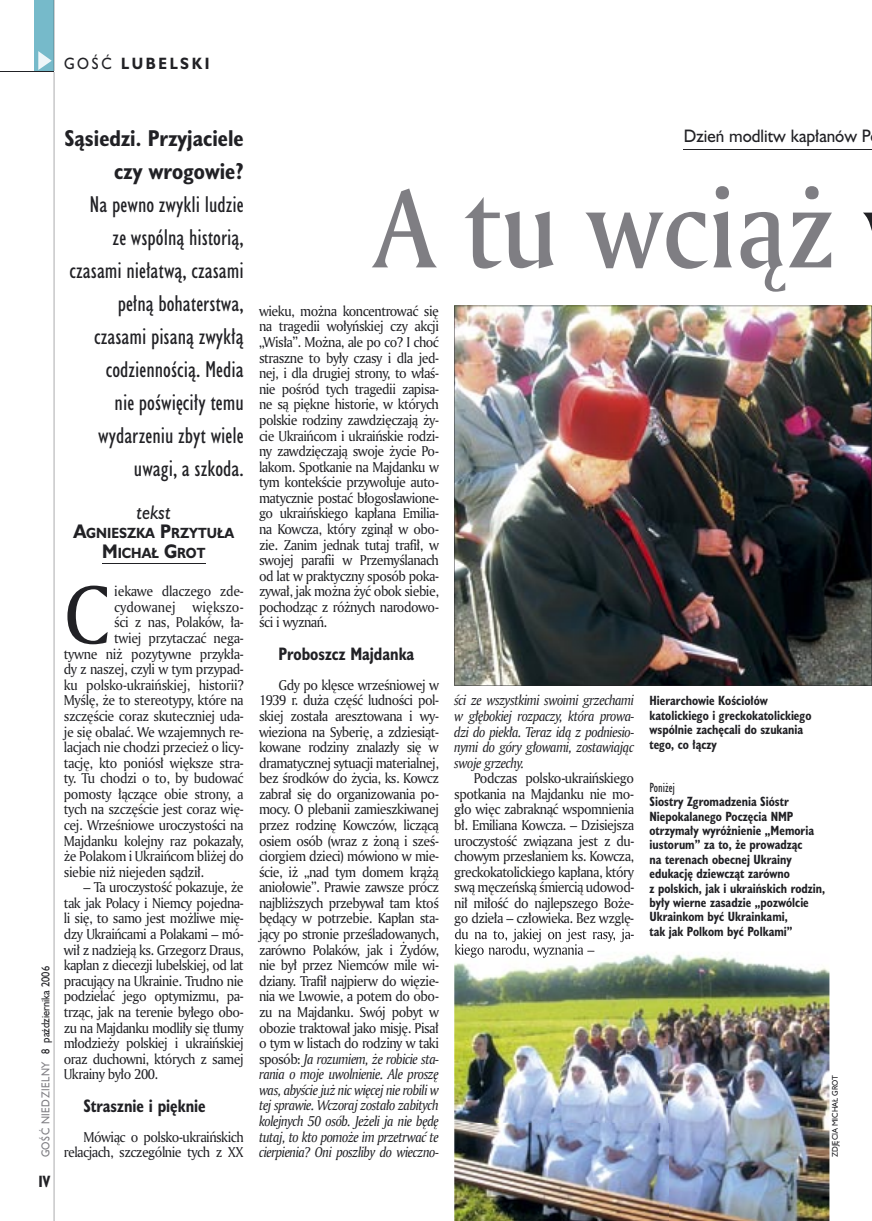
<style>
.page{position:relative;width:872px;height:1221px;background:#fff}
.page>*{position:absolute;margin:0;border:0;box-sizing:border-box;transform-origin:0 0}
.t1{font:108px "Amerigo Md PL";color:#7f7e83;scale:.9 1}
.t2{font:79.05px "Amerigo PL";color:#212125;scale:.94 1}
.t3{font:21px/33px "Humanst 521 Cn PL";color:#212125;text-align:right}
.t4{font:700 21px/33px "Humanst 521 Cn PL";color:#212125;text-align:right}
.t5{font:italic 18px "Humanst 521 PL";color:#212125;scale:.9 1}
.t6{font:700 16.5px "Humanst 521 Cn PL";color:#212125;scale:.94 1}
.t7{font:16.5px "Humanst 521 PL";color:#212125;scale:.94 1}
.t8{font:700 15px "Humanst 521 PL";letter-spacing:.2em;color:#212125;scale:.9 1}
.t9{font:700 15px "Humanst 521 Cn PL";color:#212125;scale:.94 1}
.t10{font:13.8px/15.6px "Amerigo PL";letter-spacing:-.03em;color:#212125;text-align:justify;scale:.94 1}
.t11{font:italic 13.8px/15.6px "Amerigo PL";letter-spacing:-.04em;color:#212125;text-align:justify;scale:.94 1}
.t12{font:13.8px "Amerigo PL";color:#212125;scale:.94 1}
.t13{font:700 13.5px/19.5px "Humanst 521 PL";color:#212125;text-align:center;scale:.9 1}
.t14{font:700 12.3px/14.4px "Humanst 521 Cn PL";color:#212125;scale:.94 1}
.t15{font:12.3px "Humanst 521 Cn PL";color:#212125;scale:.94 1}
.t16{font:10.5px "Humanst 521 PL";color:#212125;scale:.9 1}
.t17{font:7.5px "Humanst 521 PL";color:#212125;scale:.94 1}
.s1{font-weight:400}
.s2{color:#7f7e83}
.s3{font-size:18px}
.s4{font-style:italic}
</style>
<div class="page">
<div style="left:35px;top:0;width:19px;height:72px;background:#76baca"></div>
<svg style="left:38px;top:51px;width:14px;height:19px"></svg>
<hr style="left:0;top:72px;width:447px;height:1px;background:#212125">
<hr style="left:54px;top:0;width:1px;height:1220px;background:#212125">
<hr style="left:54px;top:72px;width:393px;height:1px;background:#fff">
<hr style="left:684px;top:149px;width:188px;height:1px;background:#212125">
<hr style="left:102px;top:563px;width:103px;height:1px;background:#212125">
<img style="left:454px;top:306px;width:418px;height:379px">
<img style="left:454px;top:935px;width:375px;height:285px">
<img style="left:455px;top:928px;width:179px;height:14px">
<img style="left:455px;top:943px;width:139px;height:14px">
<p class="t8" style="left:64px;top:53px;width:163px"><span class="s1">GOŚĆ</span> LUBELSKI</p>
<p class="t16" style="left:38px;top:1157px;width:214px;rotate:-90deg"><span class="s2">GOŚĆ NIEDZIELNY</span> 8 października 2006</p>
<p class="t9" style="left:38px;top:1170px;width:14px">IV</p>
<h3 class="t4" style="left:64px;top:121px;width:181px">Sąsiedzi. Przyjaciele czy wrogowie?</h3>
<h3 class="t3" style="left:70px;top:187px;width:176px">Na pewno zwykli ludzie<br>ze wspólną historią, czasami niełatwą, czasami pełną bohaterstwa, czasami pisaną zwykłą codziennością. Media<br>nie poświęciły temu wydarzeniu zbyt wiele uwagi, a szkoda.</h3>
<h3 class="t5" style="left:137px;top:500px;width:40px">tekst</h3>
<p class="t13" style="left:73px;top:523px;width:180px"><span class="s3">A</span>GNIESZKA <span class="s3">P</span>RZYTUŁA<br><span class="s3">M</span>ICHAŁ <span class="s3">G</span>ROT</p>
<h2 class="t2" style="left:64px;top:562px;width:50px">C</h2>
<p class="t10" style="left:114px;top:583px;width:139px">iekawe dlaczego zde-</p>
<p class="t12" style="left:114px;top:597px;width:139px">cydowanej większo-</p>
<p class="t10" style="left:114px;top:614px;width:139px">ści z nas, Polaków, ła-</p>
<p class="t10" style="left:114px;top:630px;width:139px">twiej przytaczać nega-</p>
<p class="t10" style="left:64px;top:645px;width:193px">tywne niż pozytywne przykła-</p>
<p class="t10" style="left:64px;top:661px;width:193px">dy z naszej, czyli w tym przypad-</p>
<p class="t10" style="left:64px;top:676px;width:193px">ku polsko-ukraińskiej, historii?</p>
<p class="t10" style="left:64px;top:692px;width:193px">Myślę, że to stereotypy, które na</p>
<p class="t10" style="left:64px;top:707px;width:193px">szczęście coraz skuteczniej uda-</p>
<p class="t10" style="left:64px;top:723px;width:193px">je się obalać. We wzajemnych re-</p>
<p class="t10" style="left:64px;top:739px;width:193px">lacjach nie chodzi przecież o licy-</p>
<p class="t10" style="left:64px;top:754px;width:193px">tację, kto poniósł większe stra-</p>
<p class="t10" style="left:64px;top:770px;width:193px">ty. Tu chodzi o to, by budować</p>
<p class="t10" style="left:64px;top:785px;width:193px">pomosty łączące obie strony, a</p>
<p class="t10" style="left:64px;top:801px;width:193px">tych na szczęście jest coraz wię-</p>
<p class="t10" style="left:64px;top:816px;width:193px">cej. Wrześniowe uroczystości na</p>
<p class="t10" style="left:64px;top:832px;width:193px">Majdanku kolejny raz pokazały,</p>
<p class="t10" style="left:64px;top:848px;width:193px">że Polakom i Ukraińcom bliżej do</p>
<p class="t10" style="left:64px;top:863px;width:151px">siebie niż niejeden sądził.</p>
<p class="t10" style="left:64px;top:879px;width:193px;text-indent:20px">– Ta uroczystość pokazuje, że tak jak Polacy i Niemcy pojedna&shy;li się, to samo jest możliwe mię&shy;dzy Ukraińcami a Polakami – mó&shy;wił z nadzieją ks. Grzegorz Draus, kapłan z diecezji lubelskiej, od lat pracujący na Ukrainie. Trudno nie podzielać jego optymizmu, pa&shy;trząc, jak na terenie byłego obo&shy;zu na Majdanku modliły się tłumy młodzieży polskiej i ukraińskiej oraz duchowni, których z samej Ukrainy było 200.</p>
<p class="t6" style="left:83px;top:1093px;width:132px">Strasznie i pięknie</p>
<p class="t10" style="left:64px;top:1128px;width:193px;text-align:right">Mówiąc o polsko-ukraińskich relacjach, szczególnie tych z XX</p>
<p class="t7" style="left:684px;top:125px;width:201px">Dzień modlitw kapłanów P</p>
<h1 class="t1" style="left:374px;top:156px;width:513px">A tu wciąż</h1>
<p class="t10" style="left:259px;top:303px;width:193px">wieku, można koncentrować się na tragedii wołyńskiej czy akcji „Wisła”. Można, ale po co? I choć straszne to były czasy i dla jed&shy;nej, i dla drugiej strony, to właś&shy;nie pośród tych tragedii zapisa&shy;ne są piękne historie, w których polskie rodziny zawdzięczają ży&shy;cie Ukraińcom i ukraińskie rodzi&shy;ny zawdzięczają swoje życie Po&shy;lakom. Spotkanie na Majdanku w tym kontekście przywołuje auto&shy;matycznie postać błogosławione&shy;go ukraińskiego kapłana Emilia&shy;na Kowcza, który zginął w obo&shy;zie. Zanim jednak tutaj trafił, w swojej parafii w Przemyślanach od lat w praktyczny sposób poka&shy;zywał, jak można żyć obok siebie, pochodząc z różnych narodowo&shy;ści i wyznań.</p>
<p class="t6" style="left:279px;top:642px;width:146px">Proboszcz Majdanka</p>
<p class="t10" style="left:259px;top:676px;width:193px;text-indent:20px">Gdy po klęsce wrześniowej w 1939 r. duża część ludności pol&shy;skiej została aresztowana i wy&shy;wieziona na Syberię, a zdziesiąt&shy;kowane rodziny znalazły się w dramatycznej sytuacji materialnej, bez środków do życia, ks. Kowcz zabrał się do organizowania po&shy;mocy. O plebanii zamieszkiwanej przez rodzinę Kowczów, liczącą osiem osób (wraz z żoną i sześ&shy;ciorgiem dzieci) mówiono w mie&shy;ście, iż „nad tym domem krążą aniołowie”. Prawie zawsze prócz najbliższych przebywał tam ktoś będący w potrzebie. Kapłan sta&shy;jący po stronie prześladowanych, zarówno Polaków, jak i Żydów, nie był przez Niemców mile wi&shy;dziany. Trafił najpierw do więzie&shy;nia we Lwowie, a potem do obo&shy;zu na Majdanku. Swój pobyt w obozie traktował jako misję. Pisał o tym w listach do rodziny w taki sposób: <span class="s4">Ja rozumiem, że robicie sta&shy;rania o moje uwolnienie. Ale proszę was, abyście już nic więcej nie robili w tej sprawie. Wczoraj zostało zabitych kolejnych 50 osób. Jeżeli ja nie będę tutaj, to kto pomoże im przetrwać te cierpienia? Oni poszliby do wieczno-</span></p>
<p class="t11" style="left:454px;top:692px;width:193px">ści ze wszystkimi swoimi grzechami w głębokiej rozpaczy, która prowa&shy;dzi do piekła. Teraz idą z podniesio&shy;nymi do góry głowami, zostawiając swoje grzechy.</p>
<p class="t10" style="left:454px;top:770px;width:193px;text-indent:20px">Podczas polsko-ukraińskiego spotkania na Majdanku nie mo&shy;gło więc zabraknąć wspomnienia bł. Emiliana Kowcza. – Dzisiejsza uroczystość związana jest z du&shy;chowym przesłaniem ks. Kowcza, greckokatolickiego kapłana, który swą męczeńską śmiercią udowod&shy;nił miłość do najlepszego Boże&shy;go dzieła – człowieka. Bez wzglę-</p>
<p class="t14" style="left:649px;top:693px;width:174px">Hierarchowie Kościołów katolickiego i greckokatolickiego wspólnie zachęcali do szukania tego, co łączy</p>
<p class="t15" style="left:649px;top:779px;width:29px">Poniżej</p>
<p class="t14" style="left:649px;top:794px;width:188px">Siostry Zgromadzenia Sióstr<br>Niepokalanego Poczęcia NMP otrzymały wyróżnienie „Memoria iustorum” za to, że prowadząc<br>na terenach obecnej Ukrainy edukację dziewcząt zarówno<br>z polskich, jak i ukraińskich rodzin, były wierne zasadzie „pozwólcie<br>Ukrainkom być Ukrainkami,<br>tak jak Polkom być Polkami”</p>
<p class="t17" style="left:830px;top:1156px;width:89px;rotate:-90deg">ZDJĘCIA MICHAŁ GROT</p>
</div>
